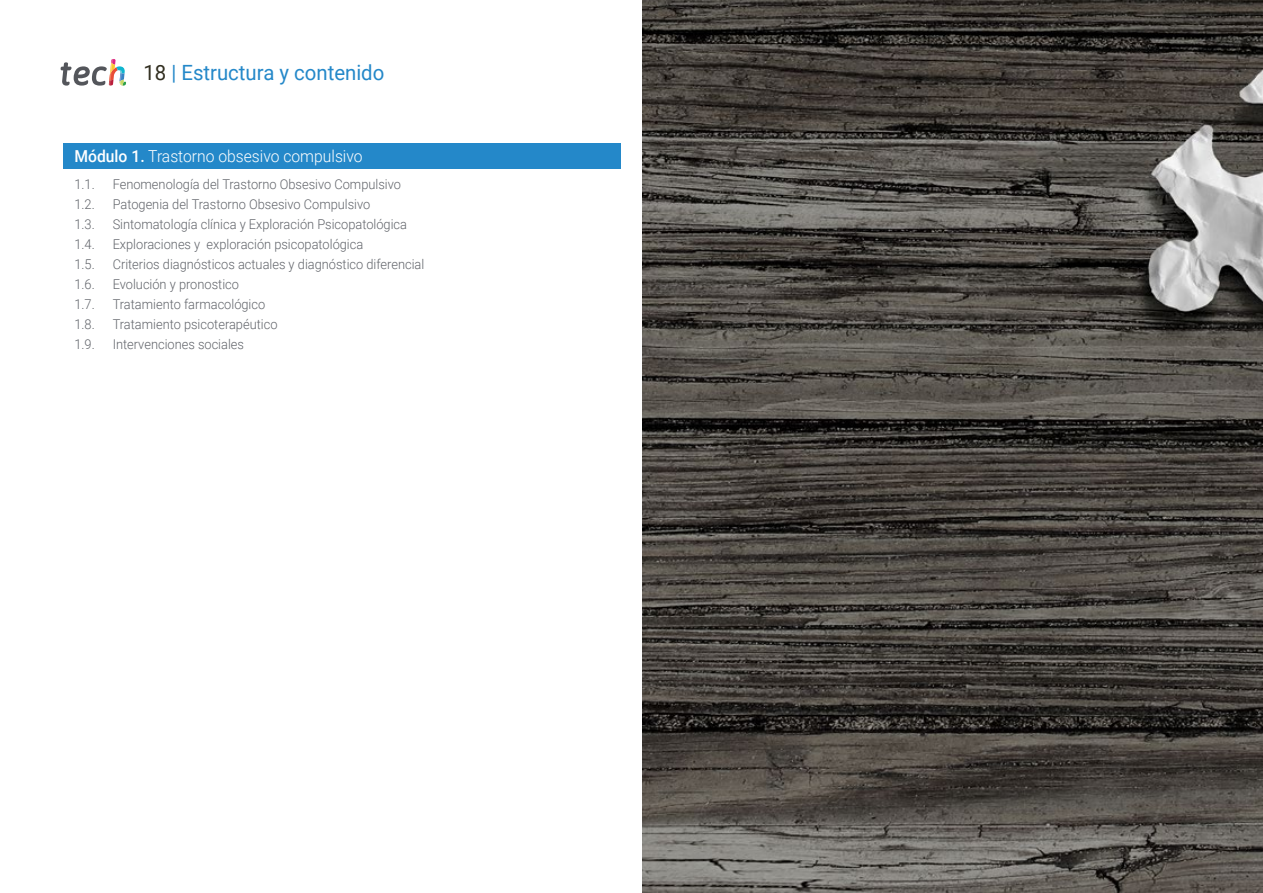
<style>
.page{position:relative;width:1263px;height:893px;background:#fff}
.page>*{position:absolute;margin:0;border:0;box-sizing:border-box;transform-origin:0 0}
.t1{font:21px "Roboto";color:#2488c9}
.t2{font:300 16.5px "Roboto";color:#fff;scale:.95 1}
.t3{font:300 13.5px "Roboto";color:#61646a;scale:.95 1}
.s1{color:#312e20}
.s2{font-weight:500}
</style>
<div class="page">
<div style="left:63px;top:144px;width:558px;height:25px;background:#2488c9"></div>
<img style="left:642px;top:0;width:621px;height:893px">
<svg style="left:61px;top:59px;width:65px;height:27px"></svg>
<h1 class="t1" style="left:144px;top:57px;width:242px"><span class="s1">18</span> | Estructura y contenido</h1>
<p class="t2" style="left:74px;top:145px;width:305px"><span class="s2">Módulo 1.</span> Trastorno obsesivo compulsivo</p>
<p class="t3" style="left:74px;top:175px;width:23px">1.1.</p>
<p class="t3" style="left:113px;top:175px;width:305px">Fenomenología del Trastorno Obsesivo Compulsivo</p>
<p class="t3" style="left:74px;top:195px;width:23px">1.2.</p>
<p class="t3" style="left:113px;top:195px;width:273px">Patogenia del Trastorno Obsesivo Compulsivo</p>
<p class="t3" style="left:74px;top:215px;width:23px">1.3.</p>
<p class="t3" style="left:113px;top:215px;width:311px">Sintomatología clínica y Exploración Psicopatológica</p>
<p class="t3" style="left:74px;top:235px;width:23px">1.4.</p>
<p class="t3" style="left:113px;top:235px;width:265px">Exploraciones y exploración psicopatológica</p>
<p class="t3" style="left:74px;top:255px;width:23px">1.5.</p>
<p class="t3" style="left:113px;top:255px;width:329px">Criterios diagnósticos actuales y diagnóstico diferencial</p>
<p class="t3" style="left:74px;top:275px;width:23px">1.6.</p>
<p class="t3" style="left:113px;top:275px;width:134px">Evolución y pronostico</p>
<p class="t3" style="left:74px;top:295px;width:23px">1.7.</p>
<p class="t3" style="left:113px;top:295px;width:162px">Tratamiento farmacológico</p>
<p class="t3" style="left:74px;top:315px;width:23px">1.8.</p>
<p class="t3" style="left:113px;top:315px;width:175px">Tratamiento psicoterapéutico</p>
<p class="t3" style="left:74px;top:335px;width:23px">1.9.</p>
<p class="t3" style="left:113px;top:335px;width:140px">Intervenciones sociales</p>
</div>
